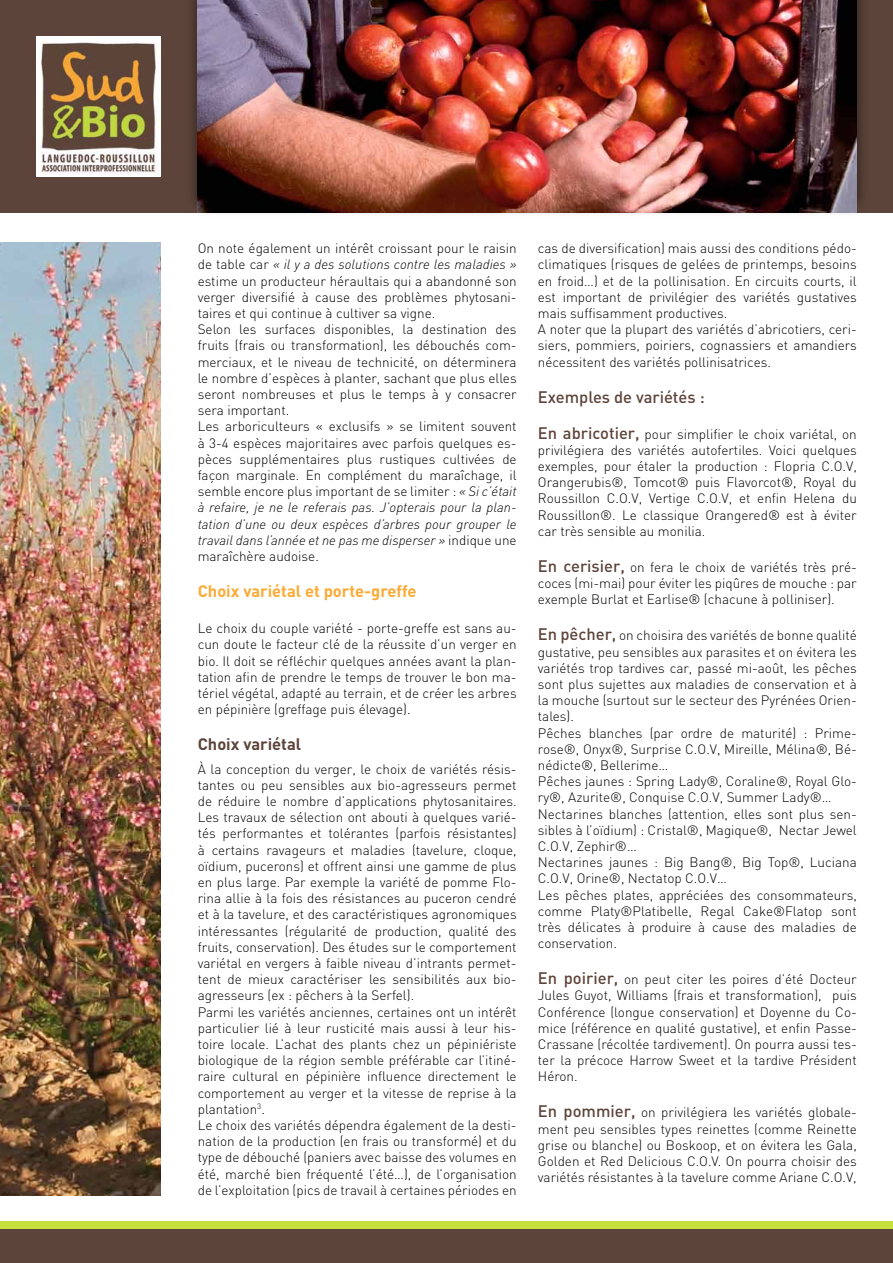
<style>
.page{position:relative;width:893px;height:1263px;background:#fff}
.page>*{position:absolute;margin:0;border:0;box-sizing:border-box;transform-origin:0 0}
.t1{font:700 16.5px "DIN";color:#fcaa35}
.t2{font:500 16.5px "DIN";color:#5d443a}
.t3{font:700 16.5px "DIN";color:#5d443a}
.t4{font:300 13.5px/16.2px "DIN";color:#000;text-align:justify}
.s1{font-style:italic}
.s2{font-weight:500;font-size:16.5px;color:#5d443a}
</style>
<div class="page">
<div style="left:0;top:1221px;width:893px;height:42px;background:#c5df3c"></div>
<div style="left:0;top:0;width:893px;height:213px;background:#5d443a"></div>
<div style="left:0;top:1230px;width:893px;height:33px;background:#5d443a"></div>
<img style="left:37px;top:36px;width:123px;height:140px">
<div style="left:183px;top:0;width:687px;height:218px;background:#000;opacity:.6"></div>
<img style="left:198px;top:0;width:659px;height:213px">
<img style="left:0;top:242px;width:161px;height:953px">
<p class="t4" style="left:198px;top:240px;width:320px;text-align:left">On note également un intérêt croissant pour le raisin de table car <span class="s1">« il y a des solutions contre les maladies » </span>estime un producteur héraultais qui a abandonné son verger diversifié à cause des problèmes phytosani&shy;taires et qui continue à cultiver sa vigne.<br>Selon les surfaces disponibles, la destination des fruits (frais ou transformation), les débouchés com&shy;merciaux, et le niveau de technicité, on déterminera le nombre d’espèces à planter, sachant que plus elles seront nombreuses et plus le temps à y consacrer sera important.<br>Les arboriculteurs « exclusifs » se limitent souvent à 3-4 espèces majoritaires avec parfois quelques es&shy;pèces supplémentaires plus rustiques cultivées de façon marginale. En complément du maraîchage, il semble encore plus important de se limiter : <span class="s1">« Si c’était à refaire, je ne le referais pas. J’opterais pour la plan&shy;tation d’une ou deux espèces d’arbres pour grouper le travail dans l’année et ne pas me disperser »</span> indique une maraîchère audoise.</p>
<p class="t1" style="left:198px;top:580px;width:220px">Choix variétal et porte-greffe</p>
<p class="t4" style="left:198px;top:620px;width:320px">Le choix du couple variété - porte-greffe est sans au&shy;cun doute le facteur clé de la réussite d’un verger en bio. Il doit se réfléchir quelques années avant la plan&shy;tation afin de prendre le temps de trouver le bon ma&shy;tériel végétal, adapté au terrain, et de créer les arbres en pépinière (greffage puis élevage).</p>
<p class="t3" style="left:198px;top:733px;width:105px">Choix variétal</p>
<p class="t4" style="left:198px;top:760px;width:320px;text-align:left">À la conception du verger, le choix de variétés résis&shy;tantes ou peu sensibles aux bio-agresseurs permet de réduire le nombre d’applications phytosanitaires.<br>Les travaux de sélection ont abouti à quelques varié&shy;tés performantes et tolérantes (parfois résistantes) à certains ravageurs et maladies (tavelure, cloque, oïdium, pucerons) et offrent ainsi une gamme de plus en plus large. Par exemple la variété de pomme Flo&shy;rina allie à la fois des résistances au puceron cendré et à la tavelure, et des caractéristiques agronomiques intéressantes (régularité de production, qualité des fruits, conservation). Des études sur le comportement variétal en vergers à faible niveau d’intrants permet&shy;tent de mieux caractériser les sensibilités aux bio&shy;agresseurs (ex : pêchers à la Serfel).<br>Parmi les variétés anciennes, certaines ont un intérêt particulier lié à leur rusticité mais aussi à leur his&shy;toire locale. L’achat des plants chez un pépiniériste biologique de la région semble préférable car l’itiné&shy;raire cultural en pépinière influence directement le comportement au verger et la vitesse de reprise à la plantation<sup>3</sup>.<br>Le choix des variétés dépendra également de la desti&shy;nation de la production (en frais ou transformé) et du type de débouché (paniers avec baisse des volumes en été, marché bien fréquenté l’été…), de l’organisation de l’exploitation (pics de travail à certaines périodes en</p>
<p class="t4" style="left:538px;top:240px;width:320px;text-align:left">cas de diversification) mais aussi des conditions pédo&shy;climatiques (risques de gelées de printemps, besoins en froid…) et de la pollinisation. En circuits courts, il est important de privilégier des variétés gustatives mais suffisamment productives.<br>A noter que la plupart des variétés d’abricotiers, ceri&shy;siers, pommiers, poiriers, cognassiers et amandiers nécessitent des variétés pollinisatrices.</p>
<p class="t2" style="left:538px;top:386px;width:168px">Exemples de variétés :</p>
<p class="t4" style="left:538px;top:426px;width:320px"><span class="s2">En abricotier,</span> pour simplifier le choix variétal, on privilégiera des variétés autofertiles. Voici quelques exemples, pour étaler la production : Flopria C.O.V, Orangerubis®, Tomcot® puis Flavorcot®, Royal du Roussillon C.O.V, Vertige C.O.V, et enfin Helena du Roussillon®. Le classique Orangered® est à éviter car très sensible au monilia.</p>
<p class="t4" style="left:538px;top:559px;width:320px"><span class="s2">En cerisier,</span> on fera le choix de variétés très pré&shy;coces (mi-mai) pour éviter les piqûres de mouche : par exemple Burlat et Earlise® (chacune à polliniser).</p>
<p class="t4" style="left:538px;top:627px;width:320px;text-align:left"><span class="s2">En pêcher,</span> on choisira des variétés de bonne qualité gustative, peu sensibles aux parasites et on évitera les variétés trop tardives car, passé mi-août, les pêches sont plus sujettes aux maladies de conservation et à la mouche (surtout sur le secteur des Pyrénées Orien&shy;tales).<br>Pêches blanches (par ordre de maturité) : Prime&shy;rose®, Onyx®, Surprise C.O.V, Mireille, Mélina®, Bé&shy;nédicte®, Bellerime…<br>Pêches jaunes : Spring Lady®, Coraline®, Royal Glo&shy;ry®, Azurite®, Conquise C.O.V, Summer Lady®… Nectarines blanches (attention, elles sont plus sen&shy;sibles à l’oïdium) : Cristal®, Magique®, Nectar Jewel C.O.V, Zephir®…<br>Nectarines jaunes : Big Bang®, Big Top®, Luciana C.O.V, Orine®, Nectatop C.O.V…<br>Les pêches plates, appréciées des consommateurs, comme Platy®Platibelle, Regal Cake®Flatop sont très délicates à produire à cause des maladies de conservation.</p>
<p class="t4" style="left:538px;top:971px;width:320px"><span class="s2">En poirier,</span> on peut citer les poires d’été Docteur Jules Guyot, Williams (frais et transformation), puis Conférence (longue conservation) et Doyenne du Co&shy;mice (référence en qualité gustative), et enfin Passe-Crassane (récoltée tardivement). On pourra aussi tes&shy;ter la précoce Harrow Sweet et la tardive Président Héron.</p>
<p class="t4" style="left:538px;top:1104px;width:320px"><span class="s2">En pommier,</span> on privilégiera les variétés globale&shy;ment peu sensibles types reinettes (comme Reinette grise ou blanche) ou Boskoop, et on évitera les Gala, Golden et Red Delicious C.O.V. On pourra choisir des variétés résistantes à la tavelure comme Ariane C.O.V,</p>
</div>
